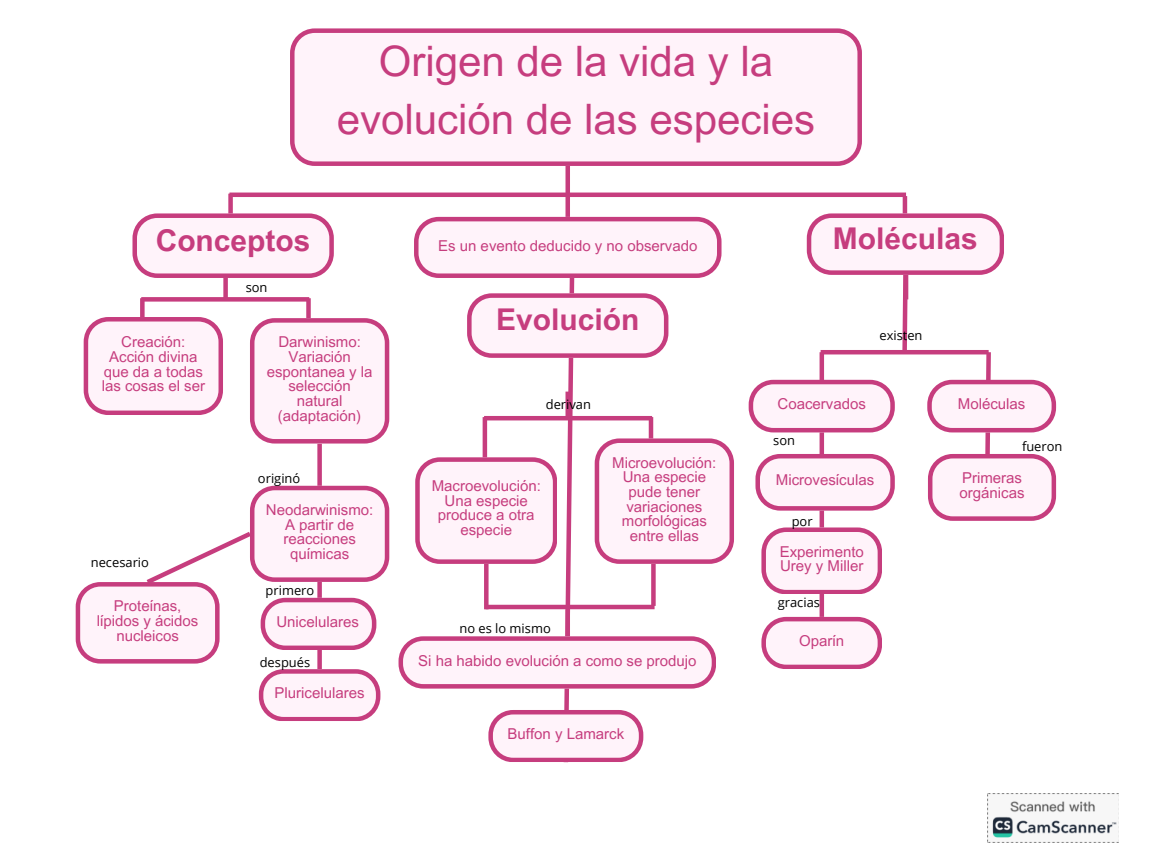
<style>
.page{position:relative;width:1152px;height:864px;background:#fff}
.page>*{position:absolute;margin:0;border:0;box-sizing:border-box;transform-origin:0 0}
.t1{font:42px/58.5px "Arial MT Pro";color:#c63d7e;text-align:center}
.t2{font:700 30px "Arial MT Pro";color:#c63d7e}
.t3{font:15px/14.7px "Arial MT Pro";color:#c63d7e;text-align:center}
.t4{font:12.9px "Open Sans";color:#000}
</style>
<div class="page">
<div style="left:228px;top:194px;width:5px;height:21px;background:#c63d7e"></div>
<hr style="left:566px;top:166px;width:4px;height:58px;background:#c63d7e">
<div style="left:317px;top:444px;width:5px;height:225px;background:#c63d7e"></div>
<hr style="left:903px;top:196px;width:4px;height:23px;background:#c63d7e">
<hr style="left:229px;top:193px;width:677px;height:4px;background:#c63d7e">
<div style="left:223px;top:271px;width:5px;height:28px;background:#c63d7e"></div>
<div style="left:306px;top:298px;width:5px;height:42px;background:#c63d7e"></div>
<div style="left:140px;top:298px;width:5px;height:42px;background:#c63d7e"></div>
<div style="left:141px;top:297px;width:168px;height:5px;background:#c63d7e"></div>
<hr style="left:820px;top:352px;width:4px;height:265px;background:#c63d7e">
<svg style="left:290px;top:28px;width:572px;height:138px"></svg>
<svg style="left:133px;top:213px;width:201px;height:65px"></svg>
<svg style="left:250px;top:318px;width:139px;height:125px"></svg>
<svg style="left:84px;top:317px;width:139px;height:98px"></svg>
<svg style="left:749px;top:213px;width:307px;height:307px"></svg>
<svg style="left:399px;top:217px;width:335px;height:546px"></svg>
<svg style="left:761px;top:528px;width:121px;height:66px"></svg>
<svg style="left:76px;top:486px;width:313px;height:177px"></svg>
<svg style="left:259px;top:669px;width:121px;height:52px"></svg>
<svg style="left:761px;top:617px;width:121px;height:52px"></svg>
<img style="left:988px;top:793px;width:131px;height:50px">
<h1 class="t1" style="left:337px;top:37px;width:480px">Origen de la vida y la evolución de las especies</h1>
<h2 class="t2" style="left:156px;top:229px;width:156px">Conceptos</h2>
<h2 class="t2" style="left:833px;top:228px;width:146px">Moléculas</h2>
<p class="t3" style="left:438px;top:240px;width:261px">Es un evento deducido y no observado</p>
<p class="t3" style="left:102px;top:337px;width:105px">Creación:<br>Acción divina que da a todas las cosas el ser</p>
<p class="t4" style="left:91px;top:553px;width:60px">necesario</p>
<p class="t3" style="left:97px;top:601px;width:103px">Proteínas, lípidos y ácidos nucleicos</p>
<p class="t4" style="left:246px;top:278px;width:23px">son</p>
<p class="t3" style="left:267px;top:337px;width:107px">Darwinismo:<br>Variación espontanea y la selección natural (adaptación)</p>
<p class="t4" style="left:258px;top:469px;width:44px">originó</p>
<p class="t3" style="left:266px;top:504px;width:109px">Neodarwinismo:<br>A partir de reacciones químicas</p>
<p class="t4" style="left:266px;top:581px;width:50px">primero</p>
<p class="t3" style="left:276px;top:616px;width:84px">Unicelulares</p>
<p class="t4" style="left:260px;top:653px;width:52px">después</p>
<p class="t3" style="left:275px;top:688px;width:91px">Pluricelulares</p>
<h2 class="t2" style="left:496px;top:309px;width:145px">Evolución</h2>
<p class="t4" style="left:546px;top:396px;width:47px">derivan</p>
<p class="t3" style="left:432px;top:480px;width:111px">Macroevolución:<br>Una especie produce a otra especie</p>
<p class="t3" style="left:612px;top:457px;width:106px">Microevolución:<br>Una especie pude tener variaciones morfológicas entre ellas</p>
<p class="t4" style="left:459px;top:619px;width:93px">no es lo mismo</p>
<p class="t3" style="left:418px;top:655px;width:280px">Si ha habido evolución a como se produjo</p>
<p class="t3" style="left:508px;top:728px;width:118px">Buffon y Lamarck</p>
<p class="t4" style="left:879px;top:326px;width:45px">existen</p>
<p class="t3" style="left:778px;top:398px;width:90px">Coacervados</p>
<p class="t3" style="left:958px;top:398px;width:69px">Moléculas</p>
<p class="t4" style="left:773px;top:431px;width:23px">son</p>
<p class="t3" style="left:776px;top:475px;width:100px">Microvesículas</p>
<p class="t4" style="left:792px;top:512px;width:22px">por</p>
<p class="t3" style="left:780px;top:546px;width:86px;text-align:left">Experimento<br>Urey y Miller</p>
<p class="t4" style="left:778px;top:593px;width:44px">gracias</p>
<p class="t3" style="left:799px;top:635px;width:46px">Oparín</p>
<p class="t4" style="left:1022px;top:437px;width:42px">fueron</p>
<p class="t3" style="left:960px;top:472px;width:67px;text-align:left">Primeras orgánicas</p>
</div>
